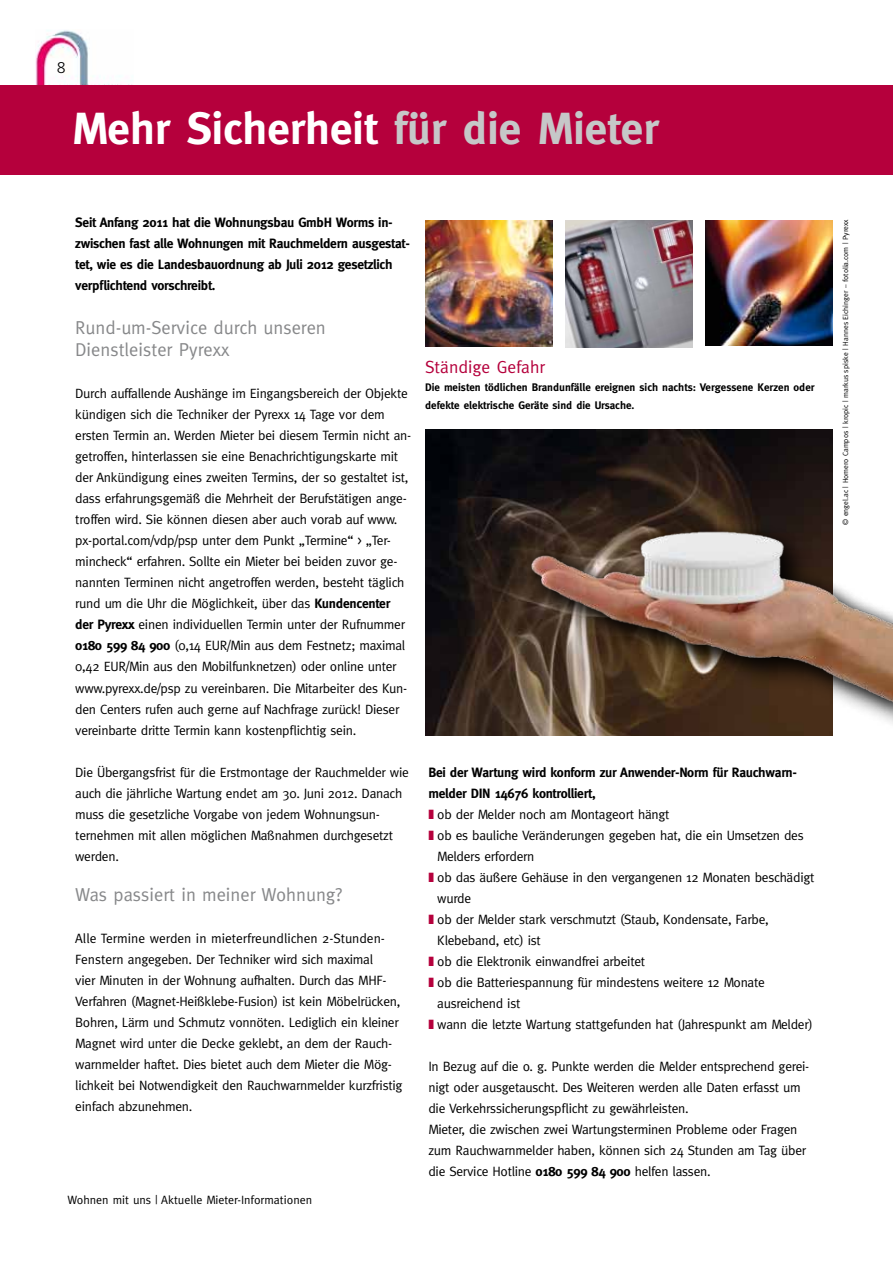
<style>
.page{position:relative;width:893px;height:1263px;background:#fff}
.page>*{position:absolute;margin:0;border:0;box-sizing:border-box;transform-origin:0 0}
.t1{font:700 45px "Meta";color:#fff}
.t2{font:18.75px/22.5px "Meta";color:#87888a}
.t3{font:17.55px "Meta";color:#b5003c}
.t4{font:300 15.3px "Frutiger BQ";color:#000}
.t5{font:13.5px/21px "Meta";letter-spacing:-.02em;color:#000}
.t6{font:700 13.5px/21px "Meta";letter-spacing:-.02em;color:#000}
.t7{font:12px "Meta";color:#000}
.t8{font:700 10.95px/18px "Meta";color:#000}
.t9{font:7.5px "Meta";color:#000}
.s1{color:#c6c7c8}
.s2{font-weight:700}
</style>
<div class="page">
<img style="left:35px;top:30px;width:97px;height:55px">
<div style="left:0;top:85px;width:893px;height:90px;background:#b5003c"></div>
<div style="left:529px;top:528px;width:364px;height:216px;background:#000;opacity:.75"></div>
<img style="left:427px;top:429px;width:466px;height:305px">
<img style="left:705px;top:221px;width:127px;height:125px">
<img style="left:565px;top:221px;width:127px;height:127px">
<img style="left:425px;top:221px;width:127px;height:125px">
<p class="t4" style="left:57px;top:58px;width:10px">8</p>
<h1 class="t1" style="left:72px;top:102px;width:588px">Mehr Sicherheit <span class="s1">für die Mieter</span></h1>
<p class="t6" style="left:75px;top:212px;width:336px">Seit Anfang 2011 hat die Wohnungsbau GmbH Worms in&shy;zwischen fast alle Wohnungen mit Rauchmeldern ausgestat&shy;tet, wie es die Landesbauordnung ab Juli 2012 gesetzlich verpflichtend vorschreibt.</p>
<h2 class="t2" style="left:75px;top:316px;width:252px">Rund-um-Service durch unseren<br>Dienstleister Pyrexx</h2>
<p class="t5" style="left:75px;top:383px;width:338px">Durch auffallende Aushänge im Eingangsbereich der Objekte kündigen sich die Techniker der Pyrexx 14 Tage vor dem ersten Termin an. Werden Mieter bei diesem Termin nicht an&shy;getroffen, hinterlassen sie eine Benachrichtigungskarte mit der Ankündigung eines zweiten Termins, der so gestaltet ist, dass erfahrungsgemäß die Mehrheit der Berufstätigen ange&shy;troffen wird. Sie können diesen aber auch vorab auf www. px-portal.com/vdp/psp unter dem Punkt „Termine“ &gt; „Ter&shy;mincheck“ erfahren. Sollte ein Mieter bei beiden zuvor ge&shy;nannten Terminen nicht angetroffen werden, besteht täglich rund um die Uhr die Möglichkeit, über das <span class="s2">Kundencenter der Pyrexx</span> einen individuellen Termin unter der Rufnummer <span class="s2">0180 599 84 900</span> (0,14 EUR/Min aus dem Festnetz; maximal 0,42 EUR/Min aus den Mobilfunknetzen) oder online unter www.pyrexx.de/psp zu vereinbaren. Die Mitarbeiter des Kun&shy;den Centers rufen auch gerne auf Nachfrage zurück! Dieser vereinbarte dritte Termin kann kostenpflichtig sein.</p>
<p class="t5" style="left:75px;top:761px;width:335px">Die Übergangsfrist für die Erstmontage der Rauchmelder wie auch die jährliche Wartung endet am 30. Juni 2012. Danach muss die gesetzliche Vorgabe von jedem Wohnungsun&shy;ternehmen mit allen möglichen Maßnahmen durchgesetzt werden.</p>
<h2 class="t2" style="left:75px;top:883px;width:268px">Was passiert in meiner Wohnung?</h2>
<p class="t5" style="left:75px;top:927px;width:329px">Alle Termine werden in mieterfreundlichen 2-Stunden-Fenstern angegeben. Der Techniker wird sich maximal<br>vier Minuten in der Wohnung aufhalten. Durch das MHF-Verfahren (Magnet-Heißklebe-Fusion) ist kein Möbelrücken, Bohren, Lärm und Schmutz vonnöten. Lediglich ein kleiner Magnet wird unter die Decke geklebt, an dem der Rauch&shy;warnmelder haftet. Dies bietet auch dem Mieter die Mög&shy;lichkeit bei Notwendigkeit den Rauchwarnmelder kurzfristig einfach abzunehmen.</p>
<p class="t7" style="left:68px;top:1193px;width:246px">Wohnen mit uns | Aktuelle Mieter-Informationen</p>
<p class="t3" style="left:425px;top:357px;width:121px">Ständige Gefahr</p>
<p class="t8" style="left:425px;top:378px;width:391px">Die meisten tödlichen Brandunfälle ereignen sich nachts: Vergessene Kerzen oder defekte elektrische Geräte sind die Ursache.</p>
<p class="t6" style="left:428px;top:762px;width:370px">Bei der Wartung wird konform zur Anwender-Norm für Rauchwarn&shy;melder DIN 14676 kontrolliert,</p>
<p class="t5" style="left:437px;top:804px;width:379px">ob der Melder noch am Montageort hängt<br>ob es bauliche Veränderungen gegeben hat, die ein Umsetzen des Melders erfordern<br>ob das äußere Gehäuse in den vergangenen 12 Monaten beschädigt wurde<br>ob der Melder stark verschmutzt (Staub, Kondensate, Farbe, Klebeband, etc) ist<br>ob die Elektronik einwandfrei arbeitet<br>ob die Batteriespannung für mindestens weitere 12 Monate ausreichend ist<br>wann die letzte Wartung stattgefunden hat (Jahrespunkt am Melder)</p>
<p class="t5" style="left:428px;top:1056px;width:382px">In Bezug auf die o. g. Punkte werden die Melder entsprechend gerei&shy;nigt oder ausgetauscht. Des Weiteren werden alle Daten erfasst um die Verkehrssicherungspflicht zu gewährleisten.<br>Mieter, die zwischen zwei Wartungsterminen Probleme oder Fragen zum Rauchwarnmelder haben, können sich 24 Stunden am Tag über die Service Hotline <span class="s2">0180 599 84 900</span> helfen lassen.</p>
<p class="t9" style="left:841px;top:525px;width:307px;rotate:-90deg">© engel.ac | Homero Campos | kropic | markus spiske | Hannes Eichinger – fotolia.com | Pyrexx</p>
</div>
